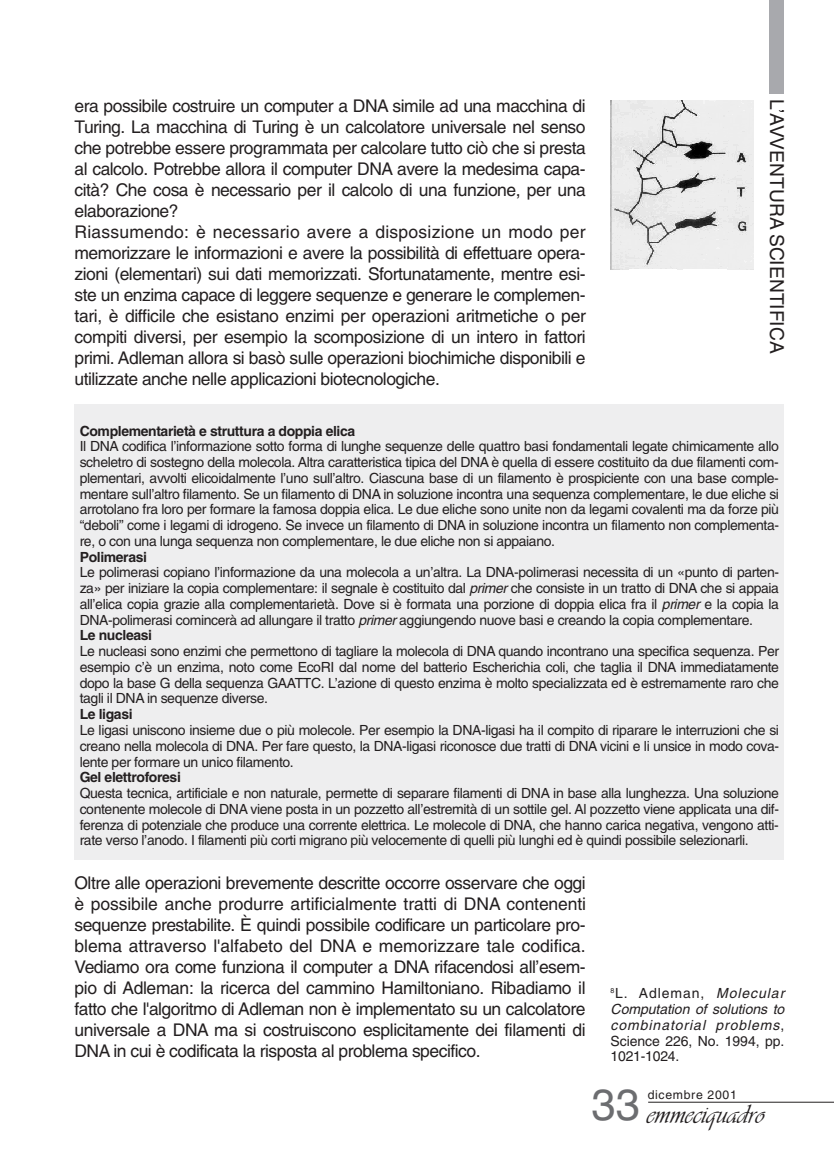
<style>
.page{position:relative;width:834px;height:1166px;background:#fff}
.page>*{position:absolute;margin:0;border:0;box-sizing:border-box;transform-origin:0 0}
.t1{font:28px "Vivaldii";color:#231f20}
.t2{font:19.25px "Helvetica";color:#231f20}
.t3{font:17.5px/21px "Helvetica";letter-spacing:-.03em;color:#231f20}
.t4{font:14px/15.8px "Helvetica";letter-spacing:-.03em;color:#231f20;text-align:justify}
.t5{font:italic 14px/15.8px "Helvetica";letter-spacing:-.005em;color:#231f20;text-align:justify}
.t6{font:700 14px "Helvetica";letter-spacing:-.03em;color:#231f20}
.t7{font:12.25px "Helvetica";letter-spacing:.055em;color:#231f20}
.s1{font-style:italic}
.s2{font-weight:700}
.s3{font-style:normal}
.s4{font-family:"Helvetica";font-size:43.75px;color:#6c6d70}
</style>
<div class="page">
<div style="left:769px;top:0;width:15px;height:94px;background:#a8a9ad"></div>
<div style="left:610px;top:99px;width:143px;height:175px;background:linear-gradient(to right,#fff,#fff)"></div>
<img style="left:610px;top:101px;width:143px;height:169px">
<div style="left:74px;top:404px;width:710px;height:456px;background:#eeeeef"></div>
<hr style="left:648px;top:1102px;width:185px;height:1px;background:#231f20">
<p class="t3" style="left:74px;top:97px;width:513px">era possibile costruire un computer a DNA simile ad una macchina di Turing. La macchina di Turing è un calcolatore universale nel senso che potrebbe essere programmata per calcolare tutto ciò che si presta al calcolo. Potrebbe allora il computer DNA avere la medesima capa&shy;cità? Che cosa è necessario per il calcolo di una funzione, per una elaborazione?<br>Riassumendo: è necessario avere a disposizione un modo per memorizzare le informazioni e avere la possibilità di effettuare opera&shy;zioni (elementari) sui dati memorizzati. Sfortunatamente, mentre esi&shy;ste un enzima capace di leggere sequenze e generare le complemen&shy;tari, è difficile che esistano enzimi per operazioni aritmetiche o per compiti diversi, per esempio la scomposizione di un intero in fattori primi. Adleman allora si basò sulle operazioni biochimiche disponibili e utilizzate anche nelle applicazioni biotecnologiche.</p>
<h2 class="t2" style="left:784px;top:99px;width:256px;rotate:90deg">L’AVVENTURA SCIENTIFICA</h2>
<p class="t6" style="left:80px;top:425px;width:277px">Complementarietà e struttura a doppia elica</p>
<p class="t4" style="left:80px;top:440px;width:700px">Il DNA codifica l’informazione sotto forma di lunghe sequenze delle quattro basi fondamentali legate chimicamente allo scheletro di sostegno della molecola. Altra caratteristica tipica del DNA è quella di essere costituito da due filamenti com&shy;plementari, avvolti elicoidalmente l’uno sull’altro. Ciascuna base di un filamento è prospiciente con una base comple&shy;mentare sull’altro filamento. Se un filamento di DNA in soluzione incontra una sequenza complementare, le due eliche si arrotolano fra loro per formare la famosa doppia elica. Le due eliche sono unite non da legami covalenti ma da forze più “deboli” come i legami di idrogeno. Se invece un filamento di DNA in soluzione incontra un filamento non complementa&shy;re, o con una lunga sequenza non complementare, le due eliche non si appaiano.</p>
<p class="t6" style="left:80px;top:551px;width:69px">Polimerasi</p>
<p class="t4" style="left:80px;top:566px;width:700px;text-align:left">Le polimerasi copiano l’informazione da una molecola a un’altra. La DNA-polimerasi necessita di un «punto di parten&shy;za» per iniziare la copia complementare: il segnale è costituito dal <span class="s1">primer</span> che consiste in un tratto di DNA che si appaia all’elica copia grazie alla complementarietà. Dove si è formata una porzione di doppia elica fra il <span class="s1">primer</span> e la copia la DNA-polimerasi comincerà ad allungare il tratto <span class="s1">primer</span> aggiungendo nuove basi e creando la copia complementare.<br><span class="s2">Le nucleasi</span></p>
<p class="t4" style="left:80px;top:645px;width:700px">Le nucleasi sono enzimi che permettono di tagliare la molecola di DNA quando incontrano una specifica sequenza. Per esempio c’è un enzima, noto come EcoRI dal nome del batterio Escherichia coli, che taglia il DNA immediatamente dopo la base G della sequenza GAATTC. L’azione di questo enzima è molto specializzata ed è estremamente raro che tagli il DNA in sequenze diverse.</p>
<p class="t6" style="left:80px;top:709px;width:54px">Le ligasi</p>
<p class="t4" style="left:80px;top:723px;width:700px">Le ligasi uniscono insieme due o più molecole. Per esempio la DNA-ligasi ha il compito di riparare le interruzioni che si creano nella molecola di DNA. Per fare questo, la DNA-ligasi riconosce due tratti di DNA vicini e li unsice in modo cova&shy;lente per formare un unico filamento.</p>
<p class="t6" style="left:80px;top:772px;width:103px">Gel elettroforesi</p>
<p class="t4" style="left:80px;top:786px;width:700px">Questa tecnica, artificiale e non naturale, permette di separare filamenti di DNA in base alla lunghezza. Una soluzione contenente molecole di DNA viene posta in un pozzetto all’estremità di un sottile gel. Al pozzetto viene applicata una dif&shy;ferenza di potenziale che produce una corrente elettrica. Le molecole di DNA, che hanno carica negativa, vengono atti&shy;rate verso l’anodo. I filamenti più corti migrano più velocemente di quelli più lunghi ed è quindi possibile selezionarli.</p>
<p class="t3" style="left:74px;top:874px;width:513px;text-align:justify">Oltre alle operazioni brevemente descritte occorre osservare che oggi è possibile anche produrre artificialmente tratti di DNA contenenti sequenze prestabilite. È quindi possibile codificare un particolare pro&shy;blema attraverso l'alfabeto del DNA e memorizzare tale codifica.<br>Vediamo ora come funziona il computer a DNA rifacendosi all’esem&shy;pio di Adleman: la ricerca del cammino Hamiltoniano. Ribadiamo il fatto che l'algoritmo di Adleman non è implementato su un calcolatore universale a DNA ma si costruiscono esplicitamente dei filamenti di DNA in cui è codificata la risposta al problema specifico.</p>
<p class="t5" style="left:610px;top:987px;width:175px"><sup>8</sup><span class="s3">L. Adleman,</span> Molecular Computation of solutions to combinatorial problems<span class="s3">, Science 226, No. 1994, pp.<br>1021-1024.</span></p>
<h1 class="t1" style="left:591px;top:1097px;width:175px"><span class="s4">33</span> emmeciquadro</h1>
<p class="t7" style="left:647px;top:1090px;width:91px">dicembre 2001</p>
</div>
